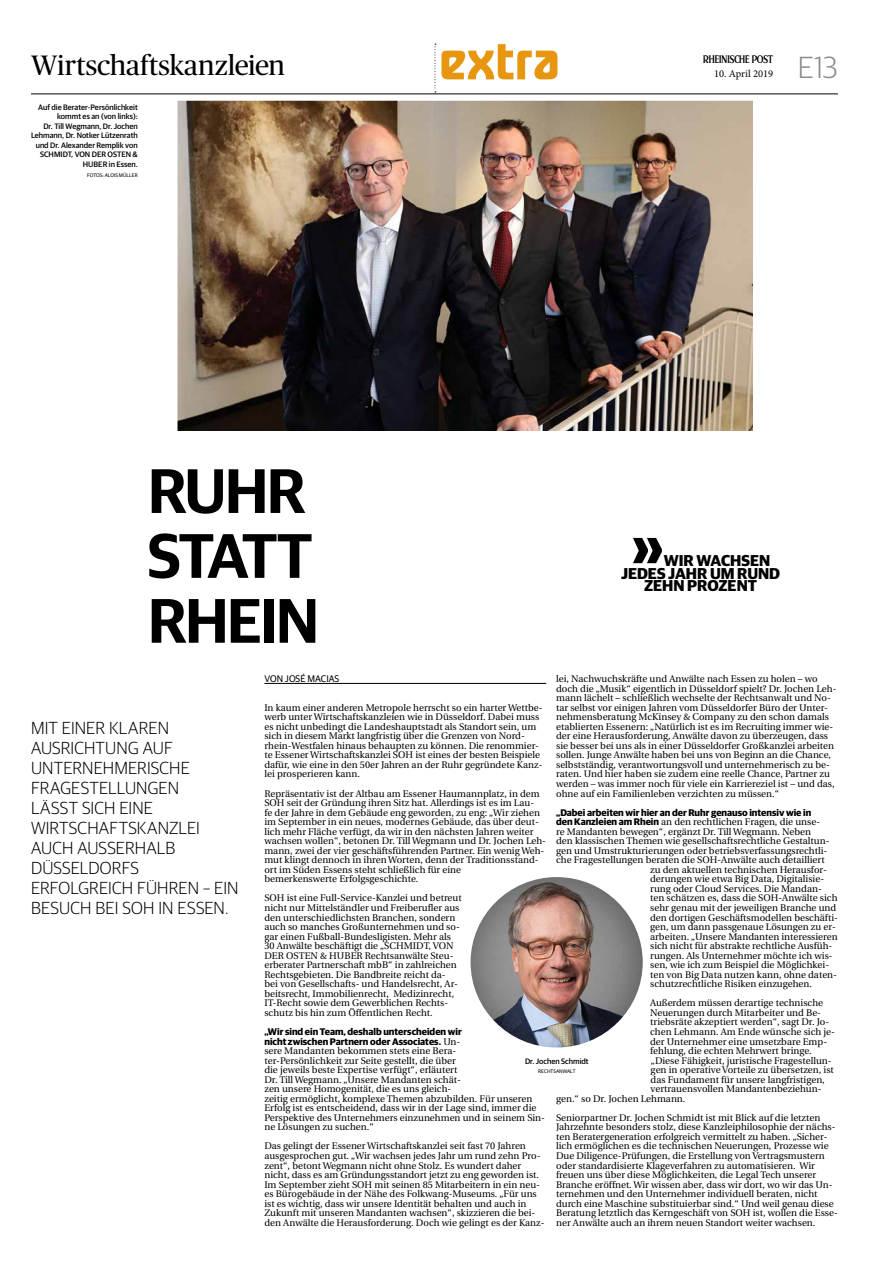
<style>
.page{position:relative;width:869px;height:1265px;background:#fff}
.page>*{position:absolute;margin:0;border:0;box-sizing:border-box;transform-origin:0 0}
.t1{font:600 63px/64.9px "Gdn Sans";letter-spacing:-.035em;color:#000}
.t2{font:700 63px "Gdn Sans";color:#000}
.t3{font:300 30.62px "Gdn Sans";color:#8f8c89}
.t4{font:28px "Publico";letter-spacing:-.005em;color:#000}
.t5{font:300 17.5px/20px "Gdn Sans";letter-spacing:.005em;color:#000}
.t6{font:700 15.75px "Gdn Sans";color:#000}
.t7{font:10.5px "RP Type";letter-spacing:-.065em;color:#000;scale:.95 1}
.t8{font:10.5px "Minion Pro";color:#000}
.t9{font:9.62px/9.5px "Utopia";color:#000}
.t10{font:700 9.62px/9.5px "Gdn Sans";color:#000}
.t11{font:9.62px "Gdn Sans";color:#000}
.t12{font:500 7.88px/9.5px "Gdn Sans";color:#000;text-align:right}
.t13{font:5.25px "Gdn Sans";color:#000}
.s1{font-family:"Utopia";font-weight:400}
.s2{font-family:"Gdn Sans";font-weight:700}
</style>
<div class="page">
<svg style="left:434px;top:44px;width:123px;height:48px"></svg>
<hr style="left:31px;top:94px;width:806px;height:1px;background:#000">
<img style="left:177px;top:100px;width:575px;height:331px">
<hr style="left:264px;top:683px;width:282px;height:1px;background:#000">
<img style="left:470px;top:877px;width:172px;height:171px">
<h3 class="t4" style="left:31px;top:49px;width:255px">Wirtschaftskanzleien</h3>
<p class="t12" style="left:31px;top:102px;width:108px">Auf die Berater-Persönlichkeit kommt es an (von links):<br>Dr. Till Wegmann, Dr. Jochen<br>Lehmann, Dr. Notker Lützenrath und Dr. Alexander Remplik von<br>SCHMIDT, VON DER OSTEN &amp;<br>HUBER in Essen.</p>
<p class="t13" style="left:87px;top:172px;width:52px">FOTOS: ALOIS MÜLLER</p>
<p class="t7" style="left:702px;top:54px;width:76px">RHEINISCHE POST</p>
<p class="t8" style="left:713px;top:67px;width:61px">10. April 2019</p>
<h2 class="t3" style="left:797px;top:51px;width:42px">E13</h2>
<h1 class="t1" style="left:148px;top:458px;width:173px">RUHR<br>STATT<br>RHEIN</h1>
<p class="t11" style="left:264px;top:673px;width:76px">VON JOSÉ MACIAS</p>
<p class="t9" style="left:264px;top:703px;width:279px">In kaum einer anderen Metropole herrscht so ein harter Wettbe&shy;werb unter Wirtschaftskanzleien wie in Düsseldorf. Dabei muss es nicht unbedingt die Landeshauptstadt als Standort sein, um sich in diesem Markt langfristig über die Grenzen von Nord&shy;rhein-Westfalen hinaus behaupten zu können. Die renommier&shy;te Essener Wirtschaftskanzlei SOH ist eines der besten Beispiele dafür, wie eine in den 50er Jahren an der Ruhr gegründete Kanz&shy;lei prosperieren kann.</p>
<p class="t9" style="left:264px;top:789px;width:283px">Repräsentativ ist der Altbau am Essener Haumannplatz, in dem SOH seit der Gründung ihren Sitz hat. Allerdings ist es im Lau-<br>fe der Jahre in dem Gebäude eng geworden, zu eng: „Wir ziehen im September in ein neues, modernes Gebäude, das über deut&shy;lich mehr Fläche verfügt, da wir in den nächsten Jahren weiter wachsen wollen“, betonen Dr. Till Wegmann und Dr. Jochen Leh&shy;mann, zwei der vier geschäftsführenden Partner. Ein wenig Weh&shy;mut klingt dennoch in ihren Worten, denn der Traditionsstand&shy;ort im Süden Essens steht schließlich für eine<br>bemerkenswerte Erfolgsgeschichte.</p>
<p class="t9" style="left:264px;top:894px;width:199px">SOH ist eine Full-Service-Kanzlei und betreut nicht nur Mittelständler und Freiberufler aus den unterschiedlichsten Branchen, sondern auch so manches Großunternehmen und so&shy;gar einen Fußball-Bundesligisten. Mehr als 30 Anwälte beschäftigt die „SCHMIDT, VON DER OSTEN &amp; HUBER Rechtsanwälte Steu&shy;erberater Partnerschaft mbB“ in zahlreichen Rechtsgebieten. Die Bandbreite reicht da&shy;bei von Gesellschafts- und Handelsrecht, Ar&shy;beitsrecht, Immobilienrecht, Medizinrecht, IT-Recht sowie dem Gewerblichen Rechts&shy;schutz bis hin zum Öffentlichen Recht.</p>
<p class="t10" style="left:264px;top:1027px;width:199px">„Wir sind ein Team, deshalb unterscheiden wir nicht zwischen Partnern oder Associates. <span class="s1">Un-</span></p>
<p class="t9" style="left:264px;top:1046px;width:282px">sere Mandanten bekommen stets eine Bera-<br>ter-Persönlichkeit zur Seite gestellt, die über<br>die jeweils beste Expertise verfügt“, erläutert<br>Dr. Till Wegmann. „Unsere Mandanten schät-<br>zen unsere Homogenität, die es uns gleich-<br>zeitig ermöglicht, komplexe Themen abzubilden. Für unseren Erfolg ist es entscheidend, dass wir in der Lage sind, immer die Perspektive des Unternehmers einzunehmen und in seinem Sin&shy;ne Lösungen zu suchen.“</p>
<p class="t9" style="left:264px;top:1142px;width:281px">Das gelingt der Essener Wirtschaftskanzlei seit fast 70 Jahren ausgesprochen gut. „Wir wachsen jedes Jahr um rund zehn Pro&shy;zent“, betont Wegmann nicht ohne Stolz. Es wundert daher nicht, dass es am Gründungsstandort jetzt zu eng geworden ist.<br>Im September zieht SOH mit seinen 85 Mitarbeitern in ein neu&shy;es Bürogebäude in der Nähe des Folkwang-Museums. „Für uns ist es wichtig, dass wir unsere Identität behalten und auch in Zukunft mit unseren Mandanten wachsen“, skizzieren die bei&shy;den Anwälte die Herausforderung. Doch wie gelingt es der Kanz-</p>
<h1 class="t2" style="left:630px;top:507px;width:34px">»</h1>
<h3 class="t6" style="left:663px;top:552px;width:108px">WIR WACHSEN</h3>
<h3 class="t6" style="left:620px;top:564px;width:160px">JEDES JAHR UM RUND</h3>
<h3 class="t6" style="left:643px;top:576px;width:114px">ZEHN PROZENT</h3>
<p class="t9" style="left:556px;top:674px;width:282px">lei, Nachwuchskräfte und Anwälte nach Essen zu holen – wo doch die „Musik“ eigentlich in Düsseldorf spielt? Dr. Jochen Leh&shy;mann lächelt – schließlich wechselte der Rechtsanwalt und No&shy;tar selbst vor einigen Jahren vom Düsseldorfer Büro der Unter&shy;nehmensberatung McKinsey &amp; Company zu den schon damals etablierten Essenern: „Natürlich ist es im Recruiting immer wie&shy;der eine Herausforderung, Anwälte davon zu überzeugen, dass sie besser bei uns als in einer Düsseldorfer Großkanzlei arbeiten sollen. Junge Anwälte haben bei uns von Beginn an die Chance, selbstständig, verantwortungsvoll und unternehmerisch zu be&shy;raten. Und hier haben sie zudem eine reelle Chance, Partner zu werden – was immer noch für viele ein Karriereziel ist – und das, ohne auf ein Familienleben verzichten zu müssen.“</p>
<p class="t10" style="left:556px;top:807px;width:256px">„Dabei arbeiten wir hier an der Ruhr genauso intensiv wie in</p>
<p class="t9" style="left:556px;top:817px;width:265px"><span class="s2">den Kanzleien am Rhein</span> an den rechtlichen Fragen, die unse-</p>
<p class="t9" style="left:556px;top:827px;width:256px">re Mandanten bewegen“, ergänzt Dr. Till Wegmann. Neben</p>
<p class="t9" style="left:556px;top:836px;width:275px">den klassischen Themen wie gesellschaftsrechtliche Gestaltun-</p>
<p class="t9" style="left:556px;top:846px;width:272px">gen und Umstrukturierungen oder betriebsverfassungsrechtli-</p>
<p class="t9" style="left:556px;top:855px;width:270px">che Fragestellungen beraten die SOH-Anwälte auch detailliert</p>
<p class="t9" style="left:650px;top:865px;width:178px">zu den aktuellen technischen Herausfor-</p>
<p class="t9" style="left:650px;top:875px;width:175px">derungen wie etwa Big Data, Digitalisie-</p>
<p class="t9" style="left:650px;top:884px;width:173px">rung oder Cloud Services. Die Mandan-</p>
<p class="t9" style="left:650px;top:894px;width:189px">ten schätzen es, dass die SOH-Anwälte sich</p>
<p class="t9" style="left:650px;top:903px;width:187px">sehr genau mit der jeweiligen Branche und</p>
<p class="t9" style="left:650px;top:913px;width:189px">den dortigen Geschäftsmodellen beschäfti-</p>
<p class="t9" style="left:650px;top:922px;width:187px">gen, um dann passgenaue Lösungen zu er-</p>
<p class="t9" style="left:650px;top:932px;width:189px">arbeiten. „Unsere Mandanten interessieren</p>
<p class="t9" style="left:650px;top:941px;width:183px">sich nicht für abstrakte rechtliche Ausfüh-</p>
<p class="t9" style="left:650px;top:951px;width:184px">rungen. Als Unternehmer möchte ich wis-</p>
<p class="t9" style="left:650px;top:960px;width:180px">sen, wie ich zum Beispiel die Möglichkei-</p>
<p class="t9" style="left:650px;top:970px;width:188px">ten von Big Data nutzen kann, ohne daten-</p>
<p class="t9" style="left:650px;top:979px;width:163px">schutzrechtliche Risiken einzugehen.</p>
<p class="t9" style="left:650px;top:999px;width:174px">Außerdem müssen derartige technische</p>
<p class="t9" style="left:650px;top:1008px;width:172px">Neuerungen durch Mitarbeiter und Be-</p>
<p class="t9" style="left:650px;top:1018px;width:180px">triebsräte akzeptiert werden“, sagt Dr. Jo-</p>
<p class="t9" style="left:650px;top:1027px;width:186px">chen Lehmann. Am Ende wünsche sich je-</p>
<p class="t9" style="left:650px;top:1037px;width:178px">der Unternehmer eine umsetzbare Emp-</p>
<p class="t9" style="left:650px;top:1046px;width:163px">fehlung, die echten Mehrwert bringe.</p>
<p class="t9" style="left:650px;top:1056px;width:182px">„Diese Fähigkeit, juristische Fragestellun-</p>
<p class="t9" style="left:650px;top:1065px;width:185px">gen in operative Vorteile zu übersetzen, ist</p>
<p class="t9" style="left:650px;top:1075px;width:176px">das Fundament für unsere langfristigen,</p>
<p class="t9" style="left:650px;top:1084px;width:172px">vertrauensvollen Mandantenbeziehun-</p>
<p class="t9" style="left:556px;top:1094px;width:131px">gen.“ so Dr. Jochen Lehmann.</p>
<p class="t9" style="left:556px;top:1113px;width:283px">Seniorpartner Dr. Jochen Schmidt ist mit Blick auf die letzten Jahrzehnte besonders stolz, diese Kanzleiphilosophie der nächs&shy;ten Beratergeneration erfolgreich vermittelt zu haben. „Sicher&shy;lich ermöglichen es die technischen Neuerungen, Prozesse wie Due Diligence-Prüfungen, die Erstellung von Vertragsmustern oder standardisierte Klageverfahren zu automatisieren. Wir freuen uns über diese Möglichkeiten, die Legal Tech unserer Branche eröffnet. Wir wissen aber, dass wir dort, wo wir das Un&shy;ternehmen und den Unternehmer individuell beraten, nicht durch eine Maschine substituierbar sind.“ Und weil genau diese Beratung letztlich das Kerngeschäft von SOH ist, wollen die Esse&shy;ner Anwälte auch an ihrem neuen Standort weiter wachsen.</p>
<h3 class="t5" style="left:31px;top:718px;width:209px">MIT EINER KLAREN<br>AUSRICHTUNG AUF<br>UNTERNEHMERISCHE<br>FRAGESTELLUNGEN<br>LÄSST SICH EINE<br>WIRTSCHAFTSKANZLEI<br>AUCH AUSSERHALB<br>DÜSSELDORFS<br>ERFOLGREICH FÜHREN – EIN<br>BESUCH BEI SOH IN ESSEN.</h3>
<p class="t12" style="left:524px;top:1056px;width:65px">Dr. Jochen Schmidt</p>
<p class="t13" style="left:538px;top:1068px;width:39px">RECHTSANWALT</p>
</div>
